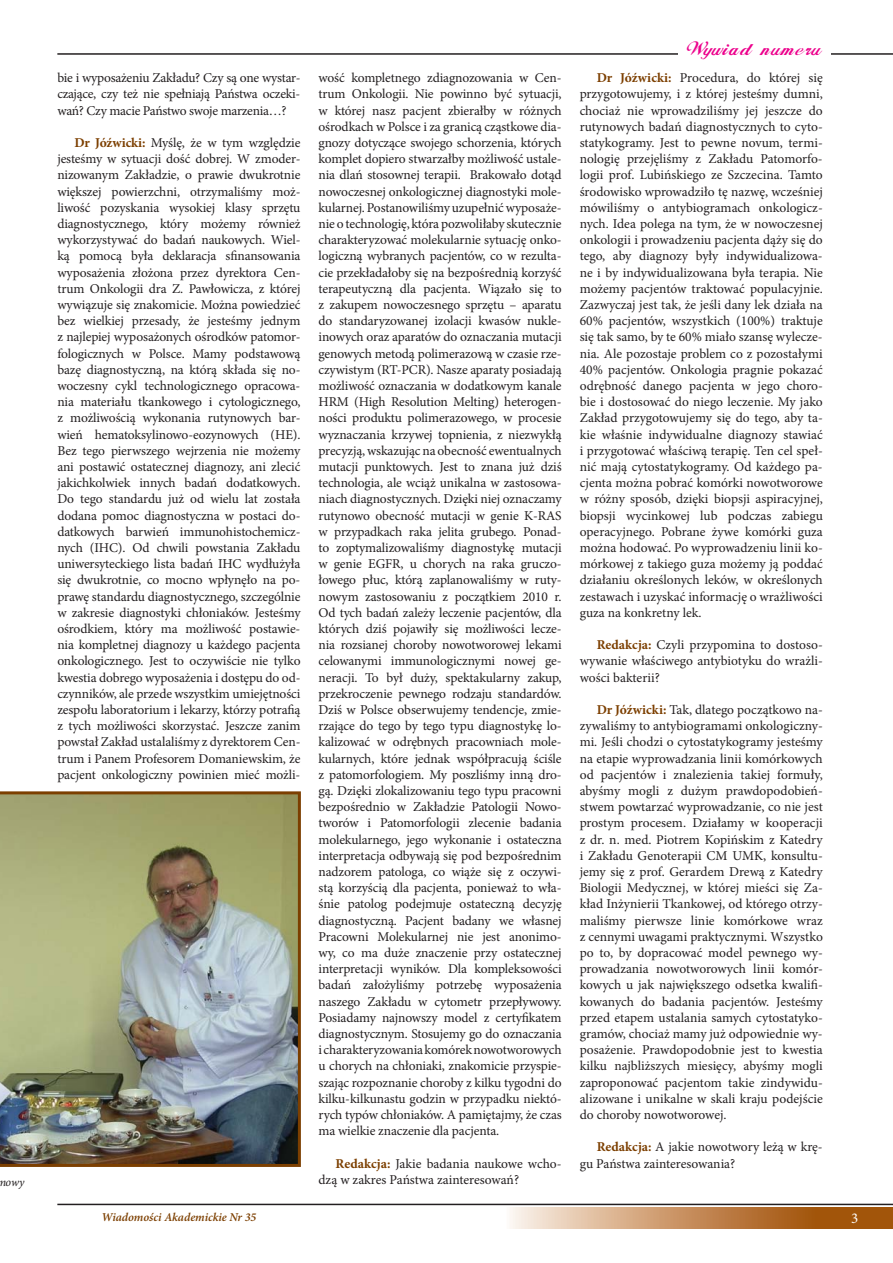
<style>
.page{position:relative;width:893px;height:1263px;background:#fff}
.page>*{position:absolute;margin:0;border:0;box-sizing:border-box;transform-origin:0 0}
.t1{font:18px "FL Starogrecki 1";letter-spacing:.01em;color:#ec008c}
.t2{font:15px "Minion Pro";color:#fff}
.t3{font:13.5px/16.2px "Minion Pro";letter-spacing:-.01em;color:#231f20;text-align:justify}
.t4{font:italic 600 12px "Minion Pro";color:#7c3f00}
.t5{font:italic 12px "Minion Pro";color:#231f20}
.s1{font-weight:700;color:#7c3f00}
</style>
<div class="page">
<svg style="left:510px;top:1208px;width:372px;height:21px;background:#c69161"></svg>
<hr style="left:57px;top:1204px;width:836px;height:1px;background:#231f20">
<hr style="left:57px;top:53px;width:836px;height:2px;background:#231f20">
<div style="left:882px;top:1208px;width:11px;height:21px;background:#a2550a"></div>
<div style="left:678px;top:44px;width:153px;height:20px;background:#fff"></div>
<img style="left:0;top:791px;width:301px;height:376px">
<p class="t5" style="left:-4px;top:1177px;width:30px">mowy</p>
<p class="t3" style="left:57px;top:71px;width:245px">bie i wyposażeniu Zakładu? Czy są one wystar&shy;czające, czy też nie spełniają Państwa oczeki&shy;wań? Czy macie Państwo swoje marzenia…?</p>
<p class="t3" style="left:57px;top:136px;width:245px;text-indent:17px"><span class="s1">Dr Jóźwicki:</span> Myślę, że w tym względzie jesteśmy w sytuacji dość dobrej. W zmoder&shy;nizowanym Zakładzie, o prawie dwukrotnie większej powierzchni, otrzymaliśmy moż&shy;liwość pozyskania wysokiej klasy sprzętu diagnostycznego, który możemy również wykorzystywać do badań naukowych. Wiel&shy;ką pomocą była deklaracja sfinansowania wyposażenia złożona przez dyrektora Cen&shy;trum Onkologii dra Z. Pawłowicza, z której wywiązuje się znakomicie. Można powiedzieć bez wielkiej przesady, że jesteśmy jednym z najlepiej wyposażonych ośrodków patomor&shy;fologicznych w Polsce. Mamy podstawową bazę diagnostyczną, na którą składa się no&shy;woczesny cykl technologicznego opracowa&shy;nia materiału tkankowego i cytologicznego, z możliwością wykonania rutynowych bar&shy;wień hematoksylinowo-eozynowych (HE).<br>Bez tego pierwszego wejrzenia nie możemy ani postawić ostatecznej diagnozy, ani zlecić jakichkolwiek innych badań dodatkowych.<br>Do tego standardu już od wielu lat została dodana pomoc diagnostyczna w postaci do&shy;datkowych barwień immunohistochemicz&shy;nych (IHC). Od chwili powstania Zakładu uniwersyteckiego lista badań IHC wydłużyła się dwukrotnie, co mocno wpłynęło na po&shy;prawę standardu diagnostycznego, szczególnie w zakresie diagnostyki chłoniaków. Jesteśmy ośrodkiem, który ma możliwość postawie&shy;nia kompletnej diagnozy u każdego pacjenta onkologicznego. Jest to oczywiście nie tylko kwestia dobrego wyposażenia i dostępu do od&shy;czynników, ale przede wszystkim umiejętności zespołu laboratorium i lekarzy, którzy potrafią z tych możliwości skorzystać. Jeszcze zanim powstał Zakład ustalaliśmy z dyrektorem Cen&shy;trum i Panem Profesorem Domaniewskim, że pacjent onkologiczny powinien mieć możli-</p>
<p class="t3" style="left:318px;top:71px;width:245px">wość kompletnego zdiagnozowania w Cen&shy;trum Onkologii. Nie powinno być sytuacji, w której nasz pacjent zbierałby w różnych ośrodkach w Polsce i za granicą cząstkowe dia&shy;gnozy dotyczące swojego schorzenia, których komplet dopiero stwarzałby możliwość ustale&shy;nia dlań stosownej terapii. Brakowało dotąd nowoczesnej onkologicznej diagnostyki mole&shy;kularnej. Postanowiliśmy uzupełnić wyposaże&shy;nie o technologię, która pozwoliłaby skutecznie charakteryzować molekularnie sytuację onko&shy;logiczną wybranych pacjentów, co w rezulta&shy;cie przekładałoby się na bezpośrednią korzyść terapeutyczną dla pacjenta. Wiązało się to z zakupem nowoczesnego sprzętu – aparatu do standaryzowanej izolacji kwasów nukle&shy;inowych oraz aparatów do oznaczania mutacji genowych metodą polimerazową w czasie rze&shy;czywistym (RT-PCR). Nasze aparaty posiadają możliwość oznaczania w dodatkowym kanale HRM (High Resolution Melting) heterogen&shy;ności produktu polimerazowego, w procesie wyznaczania krzywej topnienia, z niezwykłą precyzją, wskazując na obecność ewentualnych mutacji punktowych. Jest to znana już dziś technologia, ale wciąż unikalna w zastosowa&shy;niach diagnostycznych. Dzięki niej oznaczamy rutynowo obecność mutacji w genie K-RAS w przypadkach raka jelita grubego. Ponad&shy;to zoptymalizowaliśmy diagnostykę mutacji w genie EGFR, u chorych na raka gruczo&shy;łowego płuc, którą zaplanowaliśmy w ruty&shy;nowym zastosowaniu z początkiem 2010 r.<br>Od tych badań zależy leczenie pacjentów, dla których dziś pojawiły się możliwości lecze&shy;nia rozsianej choroby nowotworowej lekami celowanymi immunologicznymi nowej ge&shy;neracji. To był duży, spektakularny zakup, przekroczenie pewnego rodzaju standardów.<br>Dziś w Polsce obserwujemy tendencje, zmie&shy;rzające do tego by tego typu diagnostykę lo&shy;kalizować w odrębnych pracowniach mole&shy;kularnych, które jednak współpracują ściśle z patomorfologiem. My poszliśmy inną dro&shy;gą. Dzięki zlokalizowaniu tego typu pracowni bezpośrednio w Zakładzie Patologii Nowo&shy;tworów i Patomorfologii zlecenie badania molekularnego, jego wykonanie i ostateczna interpretacja odbywają się pod bezpośrednim nadzorem patologa, co wiąże się z oczywi&shy;stą korzyścią dla pacjenta, ponieważ to wła&shy;śnie patolog podejmuje ostateczną decyzję diagnostyczną. Pacjent badany we własnej Pracowni Molekularnej nie jest anonimo&shy;wy, co ma duże znaczenie przy ostatecznej interpretacji wyników. Dla kompleksowości badań założyliśmy potrzebę wyposażenia naszego Zakładu w cytometr przepływowy.<br>Posiadamy najnowszy model z certyfikatem diagnostycznym. Stosujemy go do oznaczania i charakteryzowania komórek nowotworowych u chorych na chłoniaki, znakomicie przyspie&shy;szając rozpoznanie choroby z kilku tygodni do kilku-kilkunastu godzin w przypadku niektó&shy;rych typów chłoniaków. A pamiętajmy, że czas ma wielkie znaczenie dla pacjenta.</p>
<p class="t3" style="left:318px;top:1156px;width:245px;text-indent:17px"><span class="s1">Redakcja:</span> Jakie badania naukowe wcho&shy;dzą w zakres Państwa zainteresowań?</p>
<h1 class="t1" style="left:687px;top:44px;width:135px">Wywiad numeru</h1>
<p class="t3" style="left:580px;top:71px;width:245px;text-indent:17px"><span class="s1">Dr Jóźwicki:</span> Procedura, do której się przygotowujemy, i z której jesteśmy dumni, chociaż nie wprowadziliśmy jej jeszcze do rutynowych badań diagnostycznych to cyto&shy;statykogramy. Jest to pewne novum, termi&shy;nologię przejęliśmy z Zakładu Patomorfo&shy;logii prof. Lubińskiego ze Szczecina. Tamto środowisko wprowadziło tę nazwę, wcześniej mówiliśmy o antybiogramach onkologicz&shy;nych. Idea polega na tym, że w nowoczesnej onkologii i prowadzeniu pacjenta dąży się do tego, aby diagnozy były indywidualizowa&shy;ne i by indywidualizowana była terapia. Nie możemy pacjentów traktować populacyjnie.<br>Zazwyczaj jest tak, że jeśli dany lek działa na 60% pacjentów, wszystkich (100%) traktuje się tak samo, by te 60% miało szansę wylecze&shy;nia. Ale pozostaje problem co z pozostałymi 40% pacjentów. Onkologia pragnie pokazać odrębność danego pacjenta w jego choro&shy;bie i dostosować do niego leczenie. My jako Zakład przygotowujemy się do tego, aby ta&shy;kie właśnie indywidualne diagnozy stawiać i przygotować właściwą terapię. Ten cel speł&shy;nić mają cytostatykogramy. Od każdego pa&shy;cjenta można pobrać komórki nowotworowe w różny sposób, dzięki biopsji aspiracyjnej, biopsji wycinkowej lub podczas zabiegu operacyjnego. Pobrane żywe komórki guza można hodować. Po wyprowadzeniu linii ko&shy;mórkowej z takiego guza możemy ją poddać działaniu określonych leków, w określonych zestawach i uzyskać informację o wrażliwości guza na konkretny lek.</p>
<p class="t3" style="left:580px;top:638px;width:245px;text-indent:17px"><span class="s1">Redakcja:</span> Czyli przypomina to dostoso&shy;wywanie właściwego antybiotyku do wrażli&shy;wości bakterii?</p>
<p class="t3" style="left:580px;top:703px;width:245px;text-indent:17px"><span class="s1">Dr Jóźwicki:</span> Tak, dlatego początkowo na&shy;zywaliśmy to antybiogramami onkologiczny&shy;mi. Jeśli chodzi o cytostatykogramy jesteśmy na etapie wyprowadzania linii komórkowych od pacjentów i znalezienia takiej formuły, abyśmy mogli z dużym prawdopodobień&shy;stwem powtarzać wyprowadzanie, co nie jest prostym procesem. Działamy w kooperacji z dr. n. med. Piotrem Kopińskim z Katedry i Zakładu Genoterapii CM UMK, konsultu&shy;jemy się z prof. Gerardem Drewą z Katedry Biologii Medycznej, w której mieści się Za&shy;kład Inżynierii Tkankowej, od którego otrzy&shy;maliśmy pierwsze linie komórkowe wraz z cennymi uwagami praktycznymi. Wszystko po to, by dopracować model pewnego wy&shy;prowadzania nowotworowych linii komór&shy;kowych u jak największego odsetka kwalifi&shy;kowanych do badania pacjentów. Jesteśmy przed etapem ustalania samych cytostatyko&shy;gramów, chociaż mamy już odpowiednie wy&shy;posażenie. Prawdopodobnie jest to kwestia kilku najbliższych miesięcy, abyśmy mogli zaproponować pacjentom takie zindywidu&shy;alizowane i unikalne w skali kraju podejście do choroby nowotworowej.</p>
<p class="t3" style="left:580px;top:1140px;width:245px;text-indent:17px"><span class="s1">Redakcja:</span> A jakie nowotwory leżą w krę&shy;gu Państwa zainteresowania?</p>
<p class="t4" style="left:101px;top:1209px;width:157px">Wiadomości Akademickie Nr 35</p>
<p class="t2" style="left:851px;top:1212px;width:9px">3</p>
</div>
